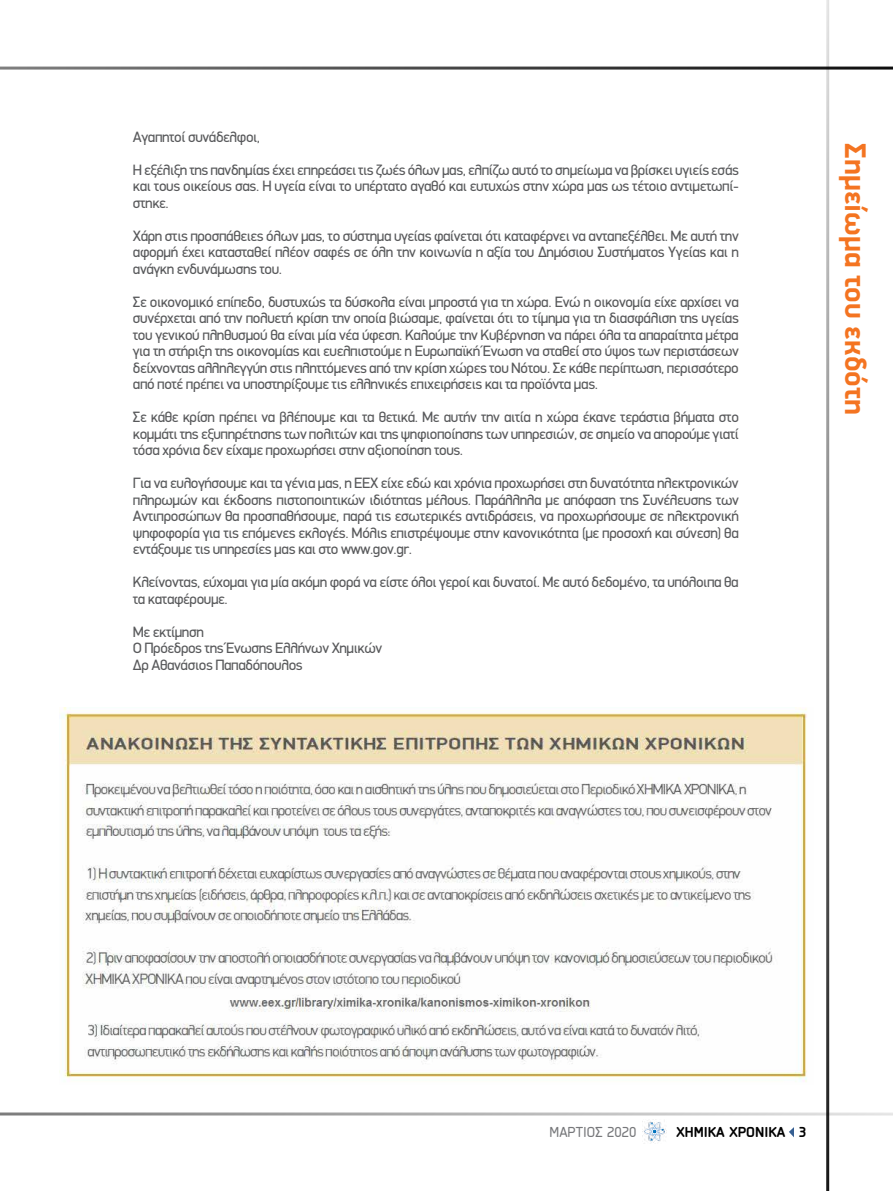
<style>
.page{position:relative;width:893px;height:1191px;background:#fff}
.page>*{position:absolute;margin:0;border:0;box-sizing:border-box;transform-origin:0 0}
.t1{font:700 30px "PF Din Display Pro";color:#f47421}
.t2{font:15px/16.5px "PF Din Display";letter-spacing:-.025em;color:#58595b;text-align:justify}
.t3{font:700 15px "PF Isotext Pro";color:#000}
.t4{font:15px "PF Isotext Pro";color:#77787b}
</style>
<div class="page">
<svg style="left:789px;top:1127px;width:5px;height:10px"></svg>
<hr style="left:0;top:67px;width:893px;height:3px;background:#000">
<hr style="left:0;top:1112px;width:893px;height:3px;background:#000">
<hr style="left:826px;top:0;width:3px;height:1191px;background:#000">
<img style="left:642px;top:1119px;width:25px;height:24px">
<img style="left:59px;top:708px;width:748px;height:374px">
<p class="t2" style="left:133px;top:128px;width:129px">Αγαπητοί συνάδελφοι,</p>
<p class="t2" style="left:133px;top:161px;width:608px">Η εξέλιξη της πανδημίας έχει επηρεάσει τις ζωές όλων μας, ελπίζω αυτό το σημείωμα να βρίσκει υγιείς εσάς και τους οικείους σας. Η υγεία είναι το υπέρτατο αγαθό και ευτυχώς στην χώρα μας ως τέτοιο αντιμετωπί&shy;στηκε.</p>
<p class="t2" style="left:133px;top:227px;width:607px">Χάρη στις προσπάθειες όλων μας, το σύστημα υγείας φαίνεται ότι καταφέρνει να ανταπεξέλθει. Με αυτή την αφορμή έχει κατασταθεί πλέον σαφές σε όλη την κοινωνία η αξία του Δημόσιου Συστήματος Υγείας και η ανάγκη ενδυνάμωσης του.</p>
<p class="t2" style="left:133px;top:293px;width:607px">Σε οικονομικό επίπεδο, δυστυχώς τα δύσκολα είναι μπροστά για τη χώρα. Ενώ η οικονομία είχε αρχίσει να συνέρχεται από την πολυετή κρίση την οποία βιώσαμε, φαίνεται ότι το τίμημα για τη διασφάλιση της υγείας του γενικού πληθυσμού θα είναι μία νέα ύφεση. Καλούμε την Κυβέρνηση να πάρει όλα τα απαραίτητα μέτρα για τη στήριξη της οικονομίας και ευελπιστούμε η Ευρωπαϊκή Ένωση να σταθεί στο ύψος των περιστάσεων δείχνοντας αλληλεγγύη στις πληττόμενες από την κρίση χώρες του Νότου. Σε κάθε περίπτωση, περισσότερο από ποτέ πρέπει να υποστηρίξουμε τις ελληνικές επιχειρήσεις και τα προϊόντα μας.</p>
<p class="t2" style="left:133px;top:408px;width:607px">Σε κάθε κρίση πρέπει να βλέπουμε και τα θετικά. Με αυτήν την αιτία η χώρα έκανε τεράστια βήματα στο κομμάτι της εξυπηρέτησης των πολιτών και της ψηφιοποίησης των υπηρεσιών, σε σημείο να απορούμε γιατί τόσα χρόνια δεν είχαμε προχωρήσει στην αξιοποίηση τους.</p>
<p class="t2" style="left:133px;top:474px;width:607px">Για να ευλογήσουμε και τα γένια μας, η ΕΕΧ είχε εδώ και χρόνια προχωρήσει στη δυνατότητα ηλεκτρονικών πληρωμών και έκδοσης πιστοποιητικών ιδιότητας μέλους. Παράλληλα με απόφαση της Συνέλευσης των Αντιπροσώπων θα προσπαθήσουμε, παρά τις εσωτερικές αντιδράσεις, να προχωρήσουμε σε ηλεκτρονική ψηφοφορία για τις επόμενες εκλογές. Μόλις επιστρέψουμε στην κανονικότητα (με προσοχή και σύνεση) θα εντάξουμε τις υπηρεσίες μας και στο www.gov.gr.</p>
<p class="t2" style="left:133px;top:573px;width:607px">Κλείνοντας, εύχομαι για μία ακόμη φορά να είστε όλοι γεροί και δυνατοί. Με αυτό δεδομένο, τα υπόλοιπα θα τα καταφέρουμε.</p>
<p class="t2" style="left:133px;top:623px;width:251px;text-align:left">Με εκτίμηση<br>O Πρόεδρος της Ένωσης Ελλήνων Χημικών<br>Δρ Αθανάσιος Παπαδόπουλος</p>
<h1 class="t1" style="left:873px;top:143px;width:273px;rotate:90deg">Σημείωμα του εκδότη</h1>
<p class="t4" style="left:550px;top:1123px;width:88px">ΜΑΡΤΙΟΣ 2020</p>
<p class="t3" style="left:676px;top:1123px;width:132px">ΧΗΜΙΚΑ ΧΡΟΝΙΚΑ 3</p>
</div>
